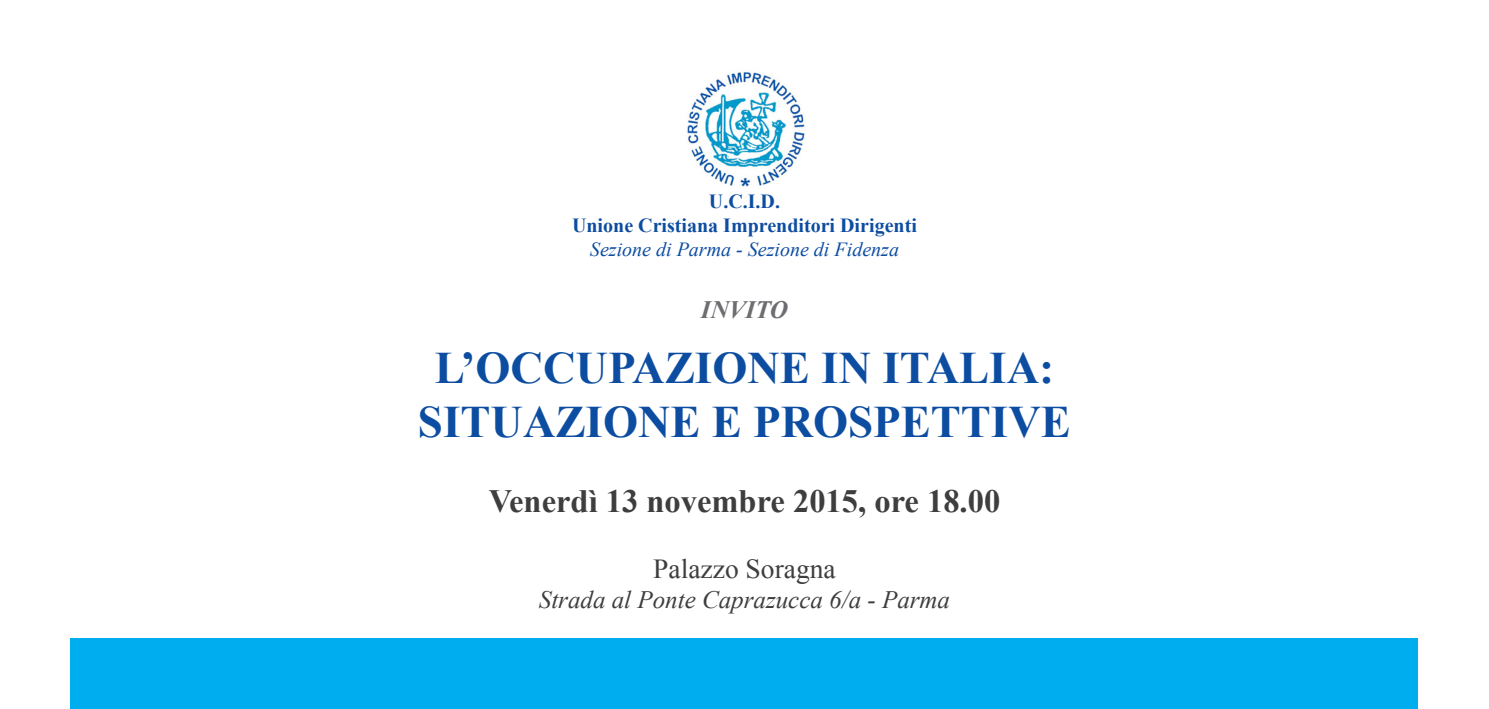
<style>
.page{position:relative;width:1489px;height:709px;background:#fff}
.page>*{position:absolute;margin:0;border:0;box-sizing:border-box;transform-origin:0 0}
.t1{font:700 45px "Times New Roman";color:#0d4da1}
.t2{font:700 32.5px "Times New Roman";color:#3e3e3f}
.t3{font:27.5px "Times New Roman";color:#3e3e3f}
.t4{font:italic 25px "Times New Roman";color:#3e3e3f}
.t5{font:italic 700 25px "Times New Roman";color:#6c6d70}
.t6{font:700 20px "Times New Roman";color:#0d4da1}
.t7{font:italic 20px "Times New Roman";color:#0d4da1}
</style>
<div class="page">
<div style="left:71px;top:638px;width:1346px;height:71px;background:#00aeef"></div>
<img style="left:687px;top:72px;width:118px;height:116px">
<p class="t6" style="left:709px;top:187px;width:73px">U.C.I.D.</p>
<p class="t6" style="left:572px;top:211px;width:346px">Unione Cristiana Imprenditori Dirigenti</p>
<p class="t7" style="left:590px;top:235px;width:310px">Sezione di Parma - Sezione di Fidenza</p>
<p class="t5" style="left:701px;top:292px;width:89px">INVITO</p>
<p class="t1" style="left:434px;top:336px;width:621px">L’OCCUPAZIONE IN ITALIA:</p>
<p class="t1" style="left:418px;top:390px;width:654px">SITUAZIONE E PROSPETTIVE</p>
<p class="t2" style="left:488px;top:478px;width:513px">Venerdì 13 novembre 2015, ore 18.00</p>
<p class="t3" style="left:653px;top:550px;width:184px">Palazzo Soragna</p>
<p class="t4" style="left:539px;top:582px;width:413px">Strada al Ponte Caprazucca 6/a - Parma</p>
</div>
